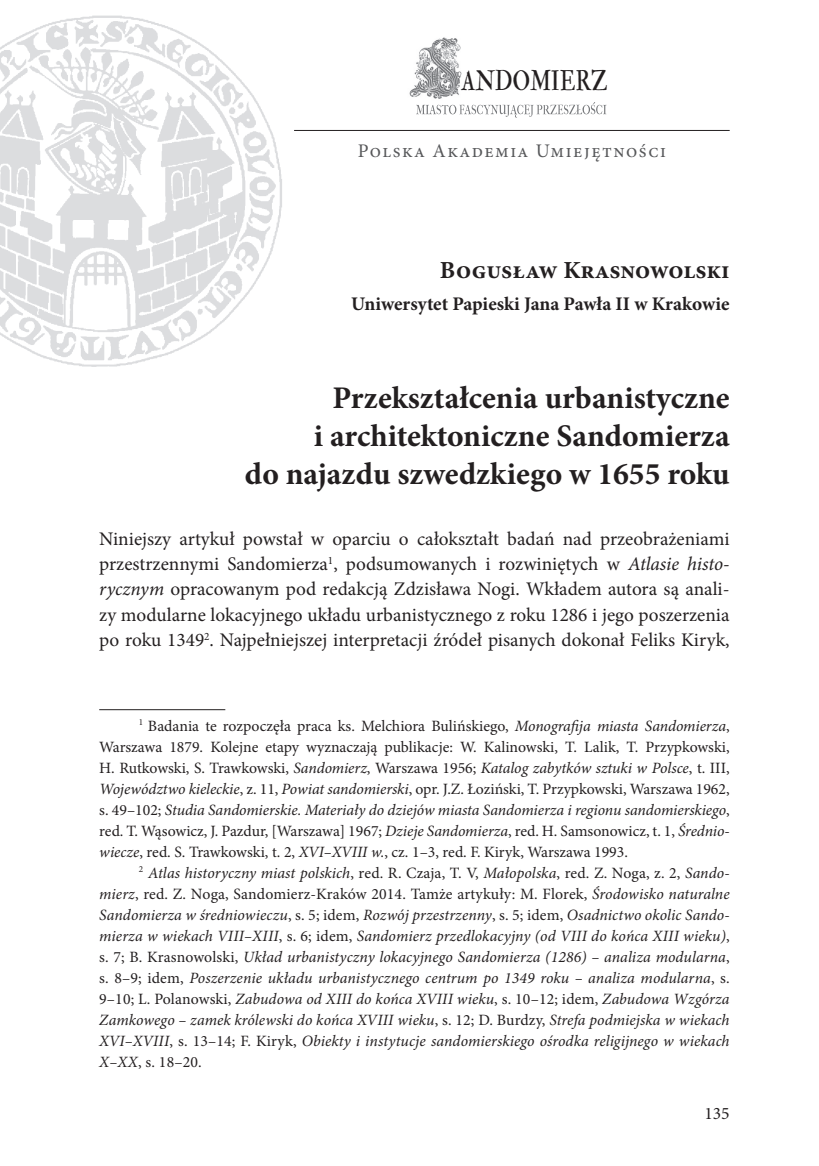
<style>
.page{position:relative;width:819px;height:1166px;background:#fff}
.page>*{position:absolute;margin:0;border:0;box-sizing:border-box;transform-origin:0 0}
.t1{font:700 31.5px/37.8px "Minion Pro";color:#231f20;text-align:right}
.t2{font:26.78px "IM FELL Double Pica PRO Roman";letter-spacing:-.005em;color:#231f20;scale:.8 1}
.t3{font:700 24.5px "Minion Pro";color:#231f20}
.t4{font:19.25px/25.4px "Minion Pro";color:#231f20;text-align:justify}
.t5{font:700 19.25px "Minion Pro";letter-spacing:-.02em;color:#231f20}
.t6{font:19.25px "Minion Pro";letter-spacing:.08em;color:#57585a}
.t7{font:17.5px "Minion Pro";color:#231f20}
.t8{font:italic 15.75px/21px "Minion Pro";letter-spacing:.005em;color:#231f20;text-align:justify}
.t9{font:15.75px/21px "Minion Pro";color:#231f20;text-align:justify}
.s1{font-style:italic}
.s2{font-style:normal}
</style>
<div class="page">
<img style="left:0;top:15px;width:282px;height:352px">
<hr style="left:294px;top:130px;width:435px;height:1px;background:#231f20">
<img style="left:409px;top:37px;width:52px;height:62px">
<svg style="left:524px;top:102px;width:71px;height:12px"></svg>
<hr style="left:99px;top:709px;width:126px;height:1px;background:#231f20">
<h2 class="t2" style="left:461px;top:64px;width:184px">ANDOMIERZ</h2>
<p class="t6" style="left:357px;top:138px;width:310px">Polska Akademia Umiejętności</p>
<h3 class="t3" style="left:440px;top:253px;width:291px">Bogusław Krasnowolski</h3>
<p class="t5" style="left:351px;top:290px;width:380px">Uniwersytet Papieski Jana Pawła II w Krakowie</p>
<h1 class="t1" style="left:245px;top:379px;width:486px">Przekształcenia urbanistyczne<br>i architektoniczne Sandomierza<br>do najazdu szwedzkiego w 1655 roku</h1>
<p class="t4" style="left:99px;top:526px;width:632px">Niniejszy artykuł powstał w oparciu o całokształt badań nad przeobrażeniami przestrzennymi Sandomierza<sup>1</sup>, podsumowanych i rozwiniętych w <span class="s1">Atlasie histo&shy;rycznym</span> opracowanym pod redakcją Zdzisława Nogi. Wkładem autora są anali&shy;zy modularne lokacyjnego układu urbanistycznego z roku 1286 i jego poszerzenia po roku 1349<sup>2</sup>. Najpełniejszej interpretacji źródeł pisanych dokonał Feliks Kiryk,</p>
<p class="t9" style="left:99px;top:715px;width:632px;text-indent:40px"><sup>1</sup> Badania te rozpoczęła praca ks. Melchiora Bulińskiego, <span class="s1">Monografija miasta Sandomierza</span>, Warszawa 1879. Kolejne etapy wyznaczają publikacje: W. Kalinowski, T. Lalik, T. Przypkowski, H. Rutkowski, S. Trawkowski, <span class="s1">Sandomierz</span>, Warszawa 1956; <span class="s1">Katalog zabytków sztuki w Polsce</span>, t. III, <span class="s1">Województwo kieleckie</span>, z. 11, <span class="s1">Powiat sandomierski</span>, opr. J.Z. Łoziński, T. Przypkowski, Warszawa 1962, s. 49–102; <span class="s1">Studia Sandomierskie. Materiały do dziejów miasta Sandomierza i regionu sandomierskiego</span>, red. T. Wąsowicz, J. Pazdur, [Warszawa] 1967; <span class="s1">Dzieje Sandomierza</span>, red. H. Samsonowicz, t. 1, <span class="s1">Średnio&shy;wiecze</span>, red. S. Trawkowski, t. 2, <span class="s1">XVI–XVIII w.</span>, cz. 1–3, red. F. Kiryk, Warszawa 1993.</p>
<p class="t8" style="left:99px;top:862px;width:632px;text-indent:40px"><sup>2</sup> Atlas historyczny miast polskich<span class="s2">, red. R. Czaja, T. V,</span> Małopolska<span class="s2">, red. Z. Noga, z. 2,</span> Sando&shy;mierz<span class="s2">, red. Z. Noga, Sandomierz-Kraków 2014. Tamże artykuły: M. Florek,</span> Środowisko naturalne Sandomierza w średniowieczu<span class="s2">, s. 5; idem,</span> Rozwój przestrzenny<span class="s2">, s. 5; idem,</span> Osadnictwo okolic Sando&shy;mierza w wiekach VIII–XIII<span class="s2">, s. 6; idem,</span> Sandomierz przedlokacyjny (od VIII do końca XIII wieku)<span class="s2">, s. 7; B. Krasnowolski,</span> Układ urbanistyczny lokacyjnego Sandomierza (1286) – analiza modularna<span class="s2">, s. 8–9; idem,</span> Poszerzenie układu urbanistycznego centrum po 1349 roku – analiza modularna<span class="s2">, s.<br>9–10; L. Polanowski,</span> Zabudowa od XIII do końca XVIII wieku<span class="s2">, s. 10–12; idem,</span> Zabudowa Wzgórza Zamkowego – zamek królewski do końca XVIII wieku<span class="s2">, s. 12; D. Burdzy,</span> Strefa podmiejska w wiekach XVI–XVIII<span class="s2">, s. 13–14; F. Kiryk,</span> Obiekty i instytucje sandomierskiego ośrodka religijnego w wiekach X–XX<span class="s2">, s. 18–20.</span></p>
<p class="t7" style="left:704px;top:1102px;width:27px">135</p>
</div>
